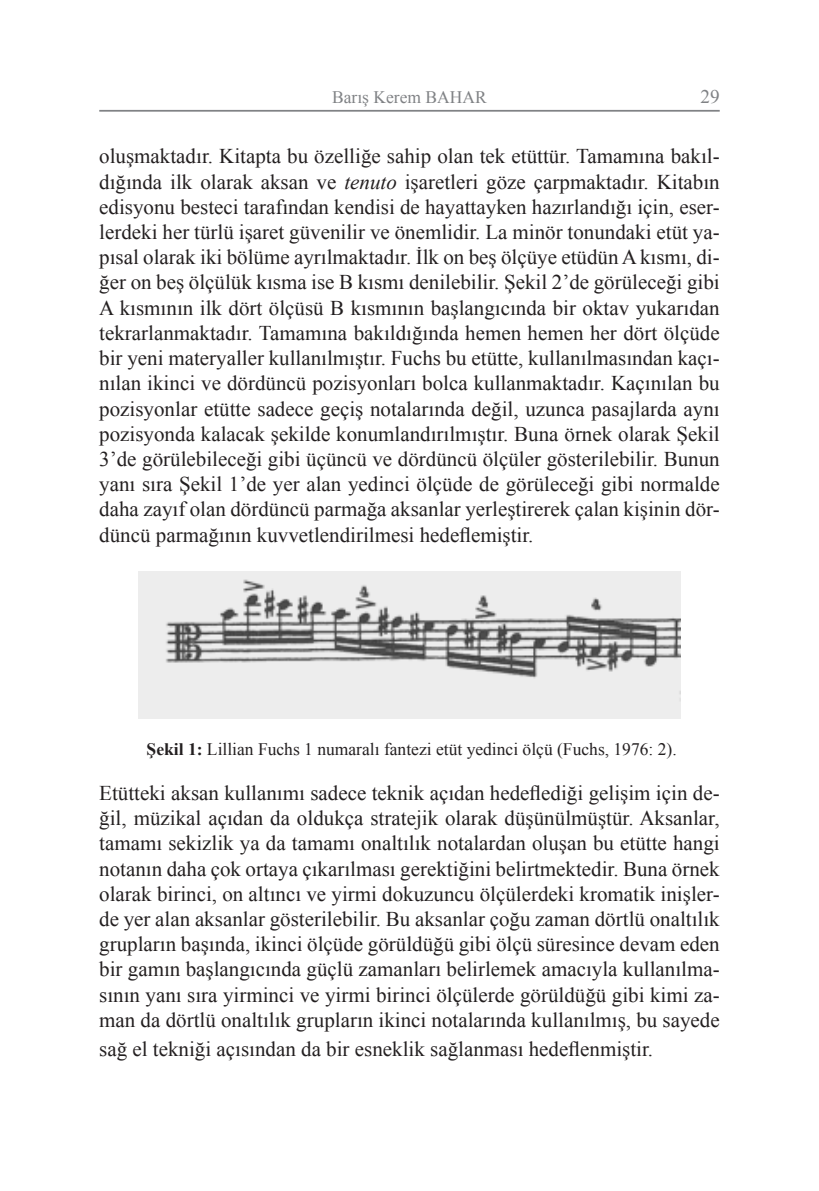
<style>
.page{position:relative;width:819px;height:1191px;background:#fff}
.page>*{position:absolute;margin:0;border:0;box-sizing:border-box;transform-origin:0 0}
.t1{font:21px/25.2px "Times New Roman";color:#231f20;text-align:justify}
.t2{font:19.25px "Times New Roman";color:#808285}
.t3{font:17.5px "Times New Roman";color:#231f20}
.t4{font:17.5px "Times New Roman";color:#808285}
.s1{font-style:italic}
.s2{font-weight:700}
</style>
<div class="page">
<hr style="left:99px;top:110px;width:620px;height:2px;background:#808285">
<img style="left:139px;top:571px;width:541px;height:147px">
<p class="t4" style="left:332px;top:86px;width:156px">Barış Kerem BAHAR</p>
<p class="t2" style="left:700px;top:84px;width:21px">29</p>
<p class="t1" style="left:99px;top:143px;width:622px">oluşmaktadır. Kitapta bu özelliğe sahip olan tek etüttür. Tamamına bakıl&shy;dığında ilk olarak aksan ve <span class="s1">tenuto</span> işaretleri göze çarpmaktadır. Kitabın edisyonu besteci tarafından kendisi de hayattayken hazırlandığı için, eser&shy;lerdeki her türlü işaret güvenilir ve önemlidir. La minör tonundaki etüt ya&shy;pısal olarak iki bölüme ayrılmaktadır. İlk on beş ölçüye etüdün A kısmı, di&shy;ğer on beş ölçülük kısma ise B kısmı denilebilir. Şekil 2’de görüleceği gibi A kısmının ilk dört ölçüsü B kısmının başlangıcında bir oktav yukarıdan tekrarlanmaktadır. Tamamına bakıldığında hemen hemen her dört ölçüde bir yeni materyaller kullanılmıştır. Fuchs bu etütte, kullanılmasından kaçı&shy;nılan ikinci ve dördüncü pozisyonları bolca kullanmaktadır. Kaçınılan bu pozisyonlar etütte sadece geçiş notalarında değil, uzunca pasajlarda aynı pozisyonda kalacak şekilde konumlandırılmıştır. Buna örnek olarak Şekil 3’de görülebileceği gibi üçüncü ve dördüncü ölçüler gösterilebilir. Bunun yanı sıra Şekil 1’de yer alan yedinci ölçüde de görüleceği gibi normalde daha zayıf olan dördüncü parmağa aksanlar yerleştirerek çalan kişinin dör&shy;düncü parmağının kuvvetlendirilmesi hedeflemiştir.</p>
<p class="t3" style="left:147px;top:737px;width:531px"><span class="s2">Şekil 1:</span> Lillian Fuchs 1 numaralı fantezi etüt yedinci ölçü (Fuchs, 1976: 2).</p>
<p class="t1" style="left:99px;top:780px;width:622px">Etütteki aksan kullanımı sadece teknik açıdan hedeflediği gelişim için de&shy;ğil, müzikal açıdan da oldukça stratejik olarak düşünülmüştür. Aksanlar, tamamı sekizlik ya da tamamı onaltılık notalardan oluşan bu etütte hangi notanın daha çok ortaya çıkarılması gerektiğini belirtmektedir. Buna örnek olarak birinci, on altıncı ve yirmi dokuzuncu ölçülerdeki kromatik inişler&shy;de yer alan aksanlar gösterilebilir. Bu aksanlar çoğu zaman dörtlü onaltılık grupların başında, ikinci ölçüde görüldüğü gibi ölçü süresince devam eden bir gamın başlangıcında güçlü zamanları belirlemek amacıyla kullanılma&shy;sının yanı sıra yirminci ve yirmi birinci ölçülerde görüldüğü gibi kimi za&shy;man da dörtlü onaltılık grupların ikinci notalarında kullanılmış, bu sayede</p>
<p class="t1" style="left:99px;top:1035px;width:555px">sağ el tekniği açısından da bir esneklik sağlanması hedeflenmiştir.</p>
</div>
